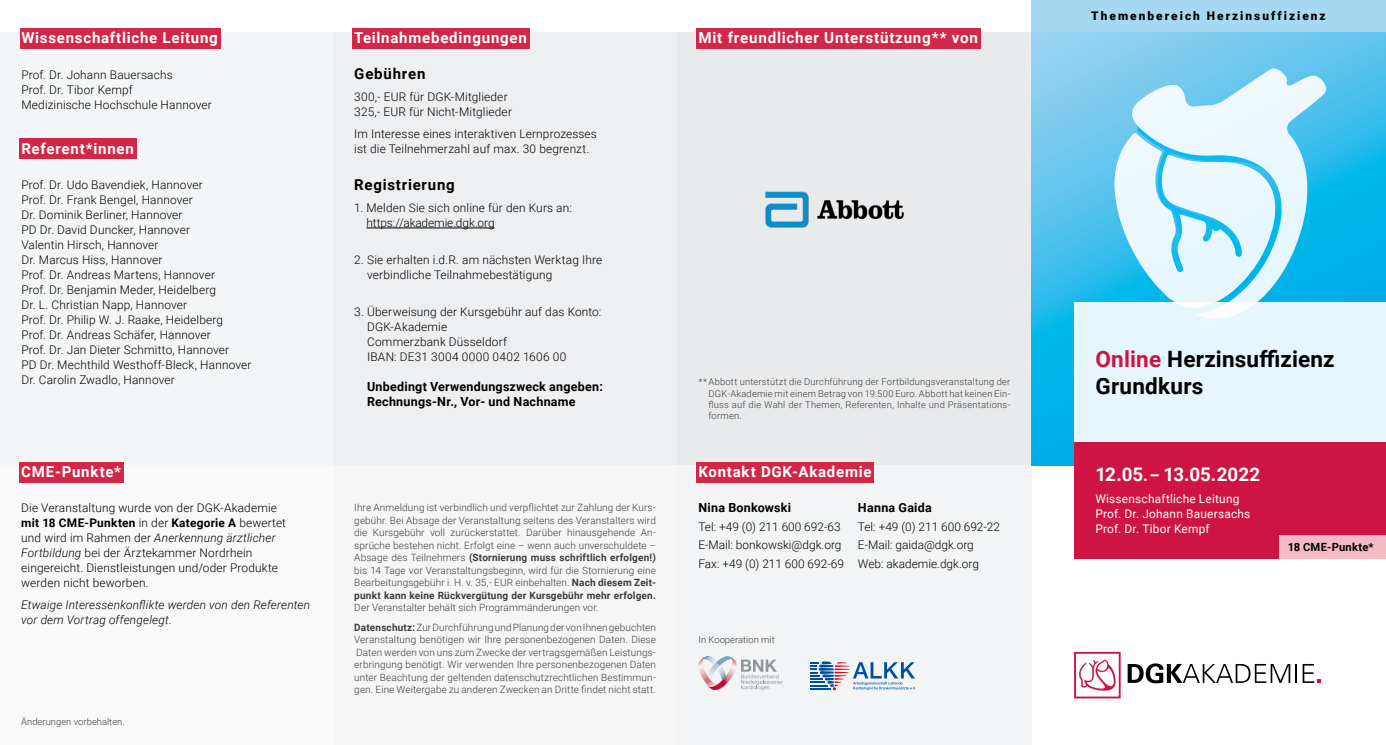
<style>
.page{position:relative;width:1386px;height:745px;background:#fff}
.page>*{position:absolute;margin:0;border:0;box-sizing:border-box;transform-origin:0 0}
.t1{font:700 22.5px/27px "Roboto";letter-spacing:.01em;color:#000}
.t2{font:700 18.75px "Roboto";letter-spacing:.005em;color:#fff}
.t3{font:700 15.12px "Roboto";letter-spacing:.055em;color:#fff}
.t4{font:700 15px "Roboto";letter-spacing:.05em;color:#fff}
.t5{font:700 15px "Roboto";letter-spacing:.055em;color:#000}
.t6{font:700 12.5px/15px "Roboto";letter-spacing:.02em;color:#000}
.t7{font:300 11.88px/15px "Roboto";letter-spacing:.015em;color:#000}
.t8{font:italic 300 11.88px/15px "Roboto";letter-spacing:.015em;color:#000}
.t9{font:11.88px/15px "Roboto";letter-spacing:.02em;color:#fff}
.t10{font:900 11.88px "Roboto";letter-spacing:.17em;color:#000}
.t11{font:700 11.25px "Roboto";letter-spacing:.015em;color:#000}
.t12{font:300 10px/12.5px "Roboto";letter-spacing:.01em;color:#3c3c3b;text-align:justify}
.t13{font:300 9.38px/11.2px "Roboto";letter-spacing:.01em;color:#3c3c3b;text-align:justify}
.s1{font-weight:700}
.s2{font-style:italic}
.s3{font-size:12px}
.s4{color:#ce1442}
.s5{font-size:16.25px}
</style>
<div class="page">
<div style="left:333px;top:32px;width:344px;height:712px;background:#eeeff1"></div>
<div style="left:677px;top:32px;width:354px;height:712px;background:#e9eaec"></div>
<div style="left:0;top:32px;width:333px;height:712px;background:#f4f5f6"></div>
<div style="left:0;top:465px;width:1031px;height:279px;background:#f6f6f7"></div>
<svg style="left:1031px;top:32px;width:354px;height:433px;background:#46c0ec"></svg>
<svg style="left:1114px;top:68px;width:212px;height:234px;background:#aae3f7"></svg>
<svg style="left:1074px;top:651px;width:46px;height:47px"></svg>
<svg style="left:1127px;top:663px;width:193px;height:19px"></svg>
<div style="left:1031px;top:0;width:354px;height:32px;background:#a6d8f2"></div>
<svg style="left:698px;top:655px;width:84px;height:36px"></svg>
<svg style="left:810px;top:661px;width:105px;height:28px"></svg>
<div style="left:20px;top:28px;width:201px;height:21px;background:#d12849"></div>
<div style="left:20px;top:139px;width:117px;height:20px;background:#d12849"></div>
<div style="left:1074px;top:442px;width:311px;height:116px;background:#ce1442"></div>
<div style="left:1074px;top:302px;width:311px;height:140px;background:#e5f6fc"></div>
<div style="left:696px;top:28px;width:284px;height:21px;background:#d12849"></div>
<div style="left:352px;top:28px;width:177px;height:21px;background:#d12849"></div>
<hr style="left:366px;top:227px;width:128px;height:1px;background:#000">
<div style="left:696px;top:462px;width:178px;height:20px;background:#d12849"></div>
<img style="left:765px;top:191px;width:139px;height:37px">
<div style="left:1279px;top:535px;width:106px;height:23px;background:#f4bbc4"></div>
<div style="left:19px;top:462px;width:105px;height:20px;background:#d12849"></div>
<p class="t4" style="left:21px;top:27px;width:198px">Wissenschaftliche Leitung</p>
<p class="t7" style="left:21px;top:66px;width:192px">Prof. Dr. Johann Bauersachs<br>Prof. Dr. Tibor Kempf<br>Medizinische Hochschule Hannover</p>
<p class="t4" style="left:21px;top:138px;width:114px">Referent*innen</p>
<p class="t7" style="left:21px;top:177px;width:232px">Prof. Dr. Udo Bavendiek, Hannover<br>Prof. Dr. Frank Bengel, Hannover<br>Dr. Dominik Berliner, Hannover<br>PD Dr. David Duncker, Hannover<br>Valentin Hirsch, Hannover<br>Dr. Marcus Hiss, Hannover<br>Prof. Dr. Andreas Martens, Hannover<br>Prof. Dr. Benjamin Meder, Heidelberg<br>Dr. L. Christian Napp, Hannover<br>Prof. Dr. Philip W. J. Raake, Heidelberg<br>Prof. Dr. Andreas Schäfer, Hannover<br>Prof. Dr. Jan Dieter Schmitto, Hannover<br>PD Dr. Mechthild Westhoff-Bleck, Hannover Dr. Carolin Zwadlo, Hannover</p>
<p class="t4" style="left:21px;top:460px;width:101px">CME-Punkte*</p>
<p class="t7" style="left:21px;top:499px;width:266px">Die Veranstaltung wurde von der DGK-Akademie <span class="s1">mit 18 CME-Punkten</span> in der <span class="s1">Kategorie A</span> bewertet und wird im Rahmen der <span class="s2">Anerkennung ärztlicher Fortbildung</span> bei der Ärztekammer Nordrhein eingereicht. Dienstleistungen und/oder Produkte werden nicht beworben.</p>
<p class="t8" style="left:21px;top:597px;width:290px">Etwaige Interessenkonflikte werden von den Referenten vor dem Vortrag offengelegt.</p>
<p class="t13" style="left:21px;top:715px;width:105px">Änderungen vorbehalten.</p>
<p class="t4" style="left:354px;top:27px;width:174px">Teilnahmebedingungen</p>
<p class="t3" style="left:698px;top:27px;width:281px">Mit freundlicher Unterstützung** von</p>
<p class="t5" style="left:354px;top:63px;width:73px">Gebühren</p>
<p class="t7" style="left:354px;top:88px;width:159px">300,<span class="s3">-</span> EUR für DGK-Mitglieder<br>325,<span class="s3">-</span> EUR für Nicht-Mitglieder</p>
<p class="t7" style="left:354px;top:125px;width:244px">Im Interesse eines interaktiven Lernprozesses ist die Teilnehmerzahl auf max. 30 begrenzt.</p>
<p class="t5" style="left:354px;top:174px;width:102px">Registrierung</p>
<p class="t7" style="left:366px;top:200px;width:207px;text-indent:-12px">1. Melden Sie sich online für den Kurs an: https://akademie.dgk.org</p>
<p class="t7" style="left:367px;top:252px;width:236px;text-indent:-13px">2. Sie erhalten i.d.R. am nächsten Werktag Ihre verbindliche Teilnahmebestätigung</p>
<p class="t7" style="left:367px;top:304px;width:236px;text-indent:-13px">3. Überweisung der Kursgebühr auf das Konto:<br>DGK-Akademie<br>Commerzbank Düsseldorf<br>IBAN: DE31 3004 0000 0402 1606 00</p>
<p class="t6" style="left:367px;top:379px;width:237px">Unbedingt Verwendungszweck angeben:<br>Rechnungs-Nr., Vor- und Nachname</p>
<p class="t13" style="left:708px;top:375px;width:303px;text-indent:-10px">**Abbott unterstützt die Durchführung der Fortbildungsveranstaltung der DGK-Akademie mit einem Betrag von 19.500 Euro. Abbott hat keinen Ein&shy;fluss auf die Wahl der Themen, Referenten, Inhalte und Präsentations&shy;formen.</p>
<p class="t10" style="left:1091px;top:8px;width:236px">Themenbereich Herzinsuffizienz</p>
<h1 class="t1" style="left:1095px;top:344px;width:241px"><span class="s4">Online</span> Herzinsuffizienz<br>Grundkurs</h1>
<p class="t12" style="left:354px;top:500px;width:303px">Ihre Anmeldung ist verbindlich und verpflichtet zur Zahlung der Kurs&shy;gebühr. Bei Absage der Veranstaltung seitens des Veranstalters wird die Kursgebühr voll zurückerstattet. Darüber hinausgehende An&shy;sprüche bestehen nicht. Erfolgt eine – wenn auch unverschuldete – Absage des Teilnehmers <span class="s1">(Stornierung muss schriftlich erfolgen!) </span>bis 14 Tage vor Veranstaltungsbeginn, wird für die Stornierung eine Bearbeitungsgebühr i. H. v. 35,- EUR einbehalten. <span class="s1">Nach diesem Zeit&shy;punkt kann keine Rückvergütung der Kursgebühr mehr erfolgen.</span></p>
<p class="t12" style="left:354px;top:597px;width:303px;line-height:19.6px">Der Veranstalter behält sich Programmänderungen vor.<br><span class="s1">Datenschutz:</span> Zur Durchführung und Planung der von Ihnen gebuchten</p>
<p class="t12" style="left:354px;top:632px;width:303px">Veranstaltung benötigen wir Ihre personenbezogenen Daten. Diese Daten werden von uns zum Zwecke der vertragsgemäßen Leistungs&shy;erbringung benötigt. Wir verwenden Ihre personenbezogenen Daten unter Beachtung der geltenden datenschutzrechtlichen Bestimmun&shy;gen. Eine Weitergabe zu anderen Zwecken an Dritte findet nicht statt.</p>
<p class="t4" style="left:698px;top:460px;width:174px">Kontakt DGK-Akademie</p>
<p class="t6" style="left:698px;top:499px;width:94px">Nina Bonkowski</p>
<p class="t6" style="left:858px;top:499px;width:75px">Hanna Gaida</p>
<p class="t7" style="left:698px;top:518px;width:144px">Tel: +49 (0) 211 600 692-63</p>
<p class="t7" style="left:858px;top:518px;width:144px">Tel: +49 (0) 211 600 692-22</p>
<p class="t7" style="left:698px;top:537px;width:144px">E-Mail: bonkowski@dgk.org</p>
<h2 class="t2" style="left:1095px;top:461px;width:166px">12.05<span class="s5">. –</span> 13.05.2022</h2>
<p class="t9" style="left:1095px;top:490px;width:156px">Wissenschaftliche Leitung<br>Prof. Dr. Johann Bauersachs<br>Prof. Dr. Tibor Kempf</p>
<p class="t7" style="left:698px;top:535px;width:282px;line-height:18.5px;text-indent:159px">E-Mail: gaida@dgk.org<br>Fax: +49 (0) 211 600 692-69 Web: akademie.dgk.org</p>
<p class="t11" style="left:1287px;top:539px;width:87px">18 CME-Punkte*</p>
<p class="t13" style="left:698px;top:633px;width:78px">In Kooperation mit</p>
</div>
